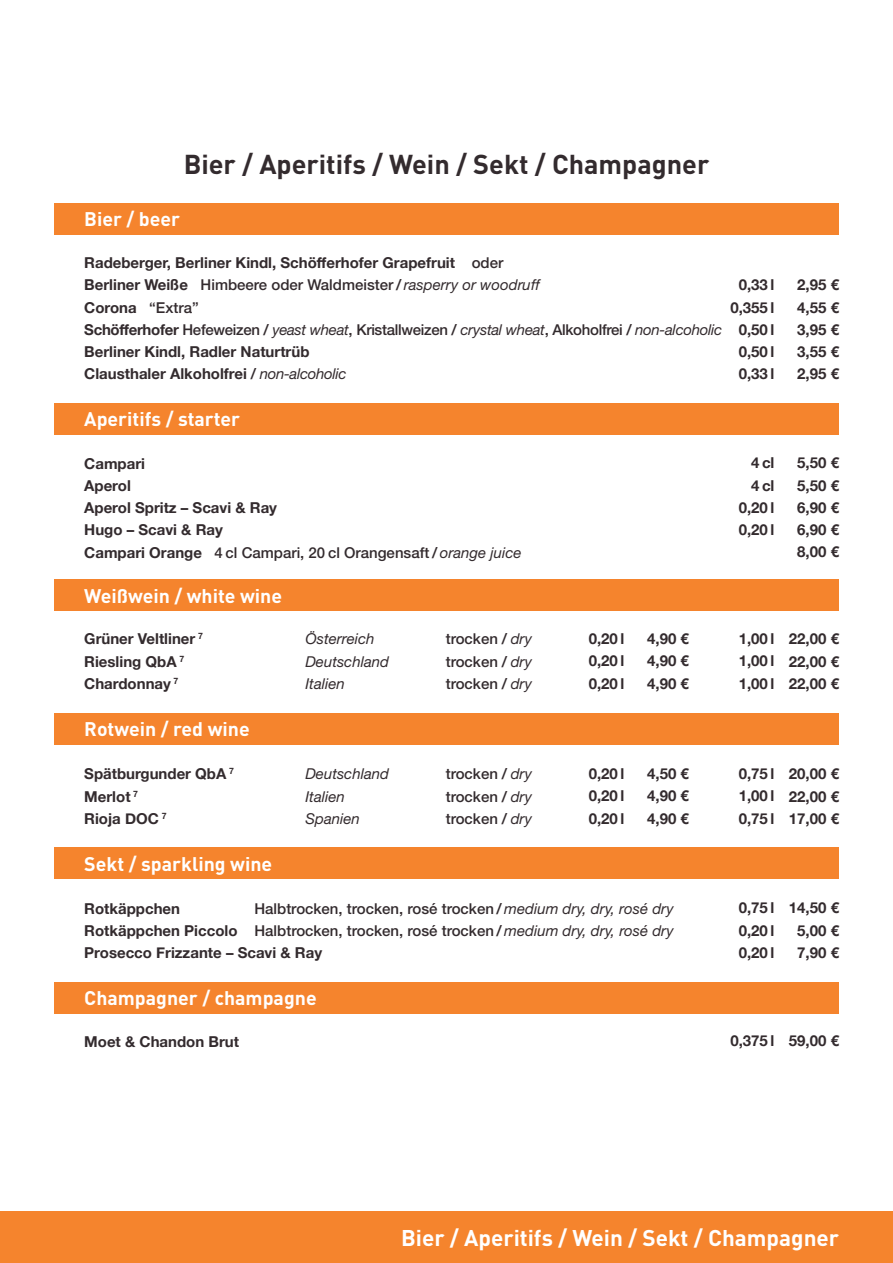
<style>
.page{position:relative;width:893px;height:1263px;background:#fff}
.page>*{position:absolute;margin:0;border:0;box-sizing:border-box;transform-origin:0 0}
.t1{font:700 27px "DIN Pro";color:#332b2e}
.t2{font:700 22.5px "DIN Pro";color:#fff}
.t3{font:700 19.5px "DIN Pro";color:#fff}
.t4{font:700 15px/22.2px "Helvetica Neue";color:#332b2e;text-align:justify}
.t5{font:500 15px/22.2px "Helvetica Neue LT Std";color:#332b2e;text-align:right}
.t6{font:500 15px/22.2px "Helvetica Neue LT Std";letter-spacing:-.02em;color:#332b2e}
.t7{font:italic 15px "Helvetica Neue LT Std";color:#332b2e}
.s1{font-family:"Helvetica Neue LT Std";font-weight:500}
.s2{font-family:"Helvetica Neue";font-weight:700}
.s3{font-weight:400;font-style:italic}
.s4{font-family:"Helvetica Neue LT Std";font-weight:400;font-style:italic}
</style>
<div class="page">
<div style="left:0;top:1212px;width:893px;height:51px;background:#f5842d"></div>
<div style="left:54px;top:579px;width:785px;height:32px;background:#f5842d"></div>
<div style="left:54px;top:403px;width:785px;height:32px;background:#f5842d"></div>
<div style="left:54px;top:203px;width:785px;height:31px;background:#f5842d"></div>
<div style="left:54px;top:713px;width:785px;height:32px;background:#f5842d"></div>
<div style="left:54px;top:982px;width:785px;height:31px;background:#f5842d"></div>
<div style="left:54px;top:847px;width:785px;height:32px;background:#f5842d"></div>
<h1 class="t1" style="left:184px;top:146px;width:527px">Bier / Aperitifs / Wein / Sekt / Champagner</h1>
<h3 class="t3" style="left:84px;top:206px;width:97px">Bier / beer</h3>
<p class="t4" style="left:84px;top:252px;width:421px">Radeberger, Berliner Kindl, Schöfferhofer Grapefruit <span class="s1">oder</span></p>
<p class="t6" style="left:84px;top:274px;width:639px"><span class="s2">Berliner Weiße</span> Himbeere oder Waldmeister / <span class="s3">rasperry or woodruff<br></span><span class="s2">Corona</span> “Extra”<br><span class="s2">Schöfferhofer</span> Hefeweizen / <span class="s3">yeast wheat</span>, Kristallweizen / <span class="s3">crystal wheat</span>, Alkoholfrei / <span class="s3">non-alcoholic</span></p>
<p class="t4" style="left:84px;top:341px;width:264px">Berliner Kindl, Radler Naturtrüb<br>Clausthaler Alkoholfrei <span class="s1">/</span> <span class="s4">non-alcoholic</span></p>
<p class="t4" style="left:730px;top:274px;width:46px;text-align:center">0,33 l<br>0,355 l<br>0,50 l<br>0,50 l<br>0,33 l</p>
<h3 class="t3" style="left:84px;top:406px;width:157px">Aperitifs / starter</h3>
<p class="t4" style="left:84px;top:452px;width:194px;text-align:left">Campari<br>Aperol<br>Aperol Spritz – Scavi &amp; Ray<br>Hugo – Scavi &amp; Ray</p>
<p class="t5" style="left:84px;top:541px;width:439px"><span class="s2">Campari Orange</span> 4 cl Campari, 20 cl Orangensaft / <span class="s3">orange juice</span></p>
<h3 class="t3" style="left:84px;top:583px;width:199px">Weißwein / white wine</h3>
<p class="t4" style="left:84px;top:628px;width:120px">Grüner Veltliner <sup>7</sup></p>
<p class="t7" style="left:305px;top:630px;width:71px">Österreich</p>
<p class="t5" style="left:446px;top:628px;width:88px">trocken / <span class="s3">dry</span></p>
<p class="t4" style="left:84px;top:650px;width:101px">Riesling QbA <sup>7</sup></p>
<p class="t7" style="left:305px;top:652px;width:85px">Deutschland</p>
<p class="t5" style="left:446px;top:650px;width:88px">trocken / <span class="s3">dry</span></p>
<p class="t4" style="left:84px;top:673px;width:96px">Chardonnay <sup>7</sup></p>
<p class="t7" style="left:305px;top:674px;width:41px">Italien</p>
<p class="t5" style="left:446px;top:672px;width:88px">trocken / <span class="s3">dry</span></p>
<h3 class="t3" style="left:84px;top:716px;width:167px">Rotwein / red wine</h3>
<p class="t4" style="left:589px;top:628px;width:37px">0,20 l 0,20 l 0,20 l</p>
<p class="t4" style="left:647px;top:628px;width:43px">4,90 € 4,90 € 4,90 €</p>
<p class="t4" style="left:739px;top:452px;width:37px;text-align:right">4 cl<br>4 cl<br>0,20 l<br>0,20 l</p>
<p class="t4" style="left:739px;top:628px;width:37px">1,00 l 1,00 l 1,00 l</p>
<p class="t4" style="left:84px;top:763px;width:151px">Spätburgunder QbA <sup>7</sup></p>
<p class="t7" style="left:305px;top:765px;width:85px">Deutschland</p>
<p class="t5" style="left:446px;top:763px;width:88px">trocken / <span class="s3">dry</span></p>
<p class="t4" style="left:84px;top:785px;width:55px">Merlot <sup>7</sup></p>
<p class="t7" style="left:305px;top:787px;width:41px">Italien</p>
<p class="t5" style="left:446px;top:785px;width:88px">trocken / <span class="s3">dry</span></p>
<p class="t4" style="left:84px;top:808px;width:84px">Rioja DOC <sup>7</sup></p>
<p class="t7" style="left:305px;top:809px;width:56px">Spanien</p>
<p class="t5" style="left:446px;top:807px;width:88px">trocken / <span class="s3">dry</span></p>
<h3 class="t3" style="left:84px;top:850px;width:189px">Sekt / sparkling wine</h3>
<p class="t4" style="left:589px;top:763px;width:37px">0,20 l 0,20 l 0,20 l</p>
<p class="t4" style="left:647px;top:763px;width:43px">4,50 € 4,90 € 4,90 €</p>
<p class="t5" style="left:84px;top:897px;width:591px">Halbtrocken, trocken, rosé trocken / <span class="s3">medium dry, dry, rosé dry<br></span><span class="s2">Rotkäppchen Piccolo</span> Halbtrocken, trocken, rosé trocken / <span class="s3">medium dry, dry, rosé dry</span></p>
<p class="t4" style="left:84px;top:942px;width:239px">Prosecco Frizzante – Scavi &amp; Ray</p>
<p class="t4" style="left:84px;top:897px;width:97px">Rotkäppchen</p>
<h3 class="t3" style="left:84px;top:985px;width:234px">Champagner / champagne</h3>
<p class="t4" style="left:84px;top:1030px;width:156px">Moet &amp; Chandon Brut</p>
<p class="t4" style="left:739px;top:763px;width:37px">0,75 l 1,00 l 0,75 l</p>
<p class="t4" style="left:739px;top:897px;width:37px">0,75 l 0,20 l 0,20 l</p>
<p class="t4" style="left:730px;top:1030px;width:46px">0,375 l</p>
<p class="t4" style="left:797px;top:274px;width:43px">2,95 € 4,55 € 3,95 € 3,55 € 2,95 €</p>
<p class="t4" style="left:797px;top:452px;width:43px">5,50 € 5,50 € 6,90 € 6,90 € 8,00 €</p>
<p class="t4" style="left:789px;top:628px;width:52px">22,00 € 22,00 € 22,00 €</p>
<p class="t4" style="left:789px;top:763px;width:52px">20,00 € 22,00 € 17,00 €</p>
<p class="t4" style="left:789px;top:897px;width:52px;text-align:center">14,50 €<br>5,00 €<br>7,90 €</p>
<p class="t4" style="left:789px;top:1030px;width:52px">59,00 €</p>
<h2 class="t2" style="left:401px;top:1222px;width:440px">Bier / Aperitifs / Wein / Sekt / Champagner</h2>
</div>
